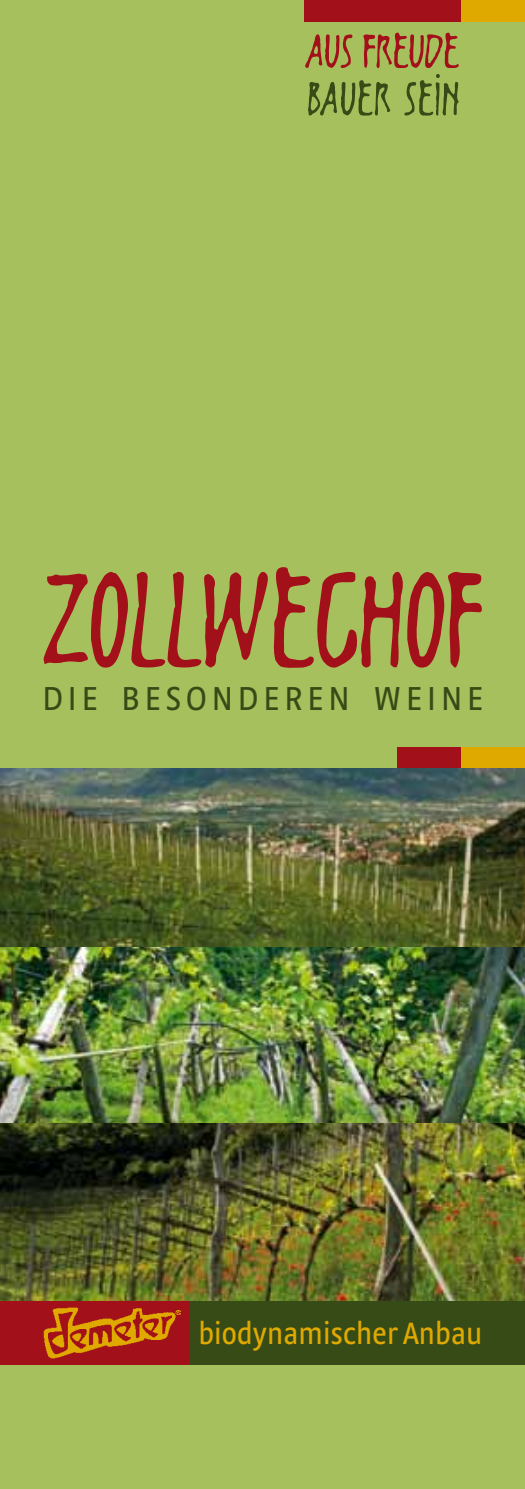
<style>
.page{position:relative;width:525px;height:1489px;background:#fff}
.page>*{position:absolute;margin:0;border:0;box-sizing:border-box;transform-origin:0 0}
.t1{font:149.5px "Samurai";color:#a2101a}
.t2{font:52.5px "Samurai";color:#a2101a}
.t3{font:52.5px "Samurai";letter-spacing:.02em;color:#374b16}
.t4{font:35px "Strada Cond TF";letter-spacing:.14em;color:#374b16}
.t5{font:32.5px "Strada Cond TF";color:#dfa900}
</style>
<div class="page">
<div style="left:0;top:0;width:524px;height:1488px;background:#a7c05e"></div>
<div style="left:0;top:1299px;width:189px;height:64px;background:#a2101a"></div>
<div style="left:189px;top:1299px;width:335px;height:64px;background:#374b16"></div>
<div style="left:461px;top:747px;width:63px;height:22px;background:#dfa900"></div>
<div style="left:461px;top:0;width:63px;height:21px;background:#dfa900"></div>
<div style="left:397px;top:747px;width:64px;height:22px;background:#a2101a"></div>
<div style="left:304px;top:0;width:157px;height:21px;background:#a2101a"></div>
<img style="left:0;top:769px;width:524px;height:531px">
<img style="left:43px;top:1307px;width:138px;height:50px">
<h2 class="t2" style="left:307px;top:26px;width:153px">AUS FREUDE</h2>
<h2 class="t3" style="left:307px;top:74px;width:153px">BAUER SEIN</h2>
<h1 class="t1" style="left:43px;top:548px;width:442px">ZOLLWEGHOF</h1>
<p class="t4" style="left:43px;top:678px;width:442px">DIE BESONDEREN WEINE</p>
<p class="t5" style="left:198px;top:1314px;width:285px">BIODYNAMISCHER ANBAU</p>
</div>
